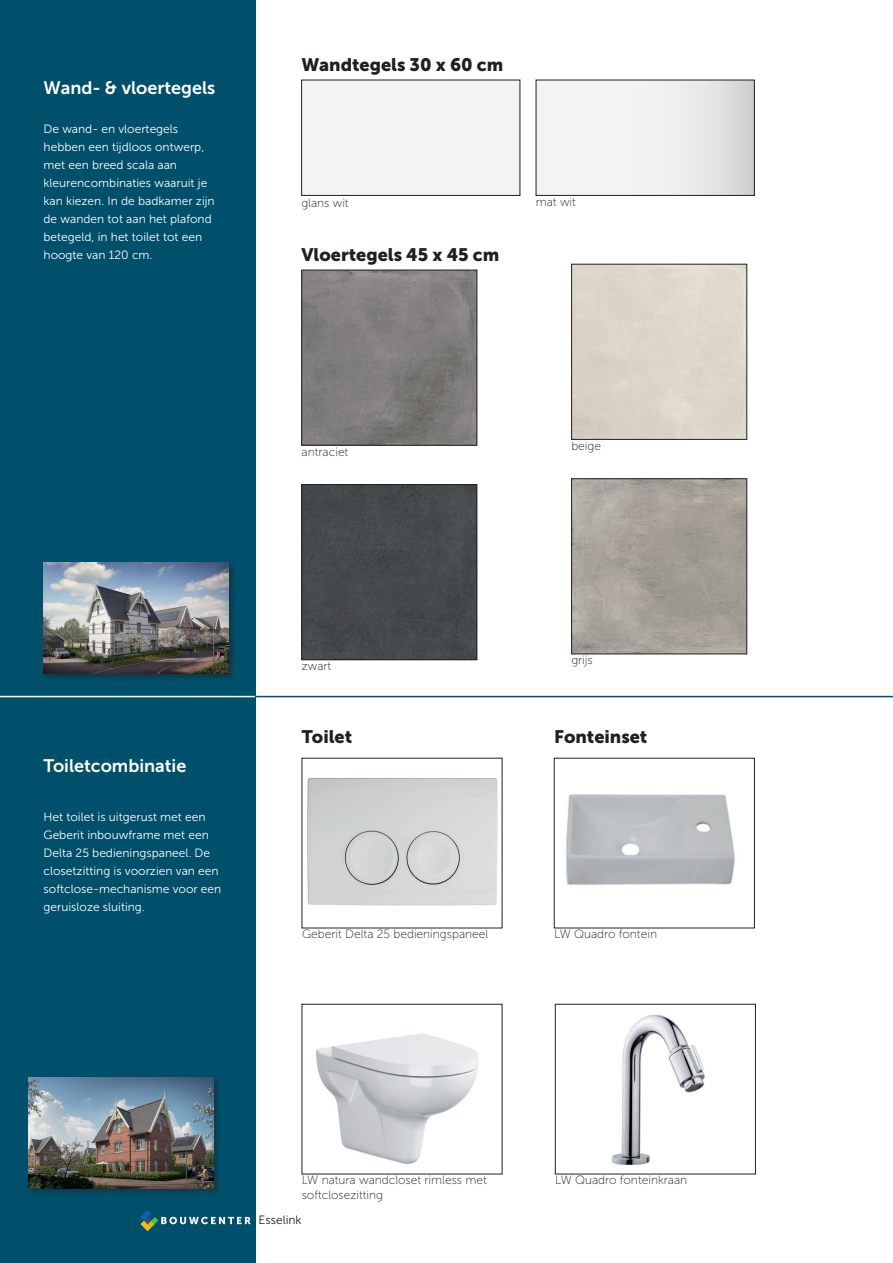
<style>
.page{position:relative;width:893px;height:1263px;background:#fff}
.page>*{position:absolute;margin:0;border:0;box-sizing:border-box;transform-origin:0 0}
.t1{font:18px "Museo Sans 900";color:#231f20}
.t2{font:18px "Museo Sans 700";color:#fff}
.t3{font:12px/18px "Museo Sans 300";color:#fff}
.t4{font:12px/14.4px "Museo Sans 100";color:#231f20}
.t5{font:12px "Museo Sans 300";color:#231f20}
</style>
<div class="page">
<div style="left:0;top:0;width:255px;height:1263px;background:#004f6b"></div>
<img style="left:307px;top:778px;width:191px;height:128px">
<img style="left:566px;top:794px;width:169px;height:91px">
<img style="left:611px;top:1014px;width:94px;height:151px">
<div style="left:555px;top:1004px;width:201px;height:170px;border:1px solid #231f20"></div>
<img style="left:316px;top:1033px;width:163px;height:131px">
<hr style="left:0;top:696px;width:255px;height:1px;background:#fff">
<hr style="left:255px;top:696px;width:638px;height:1px;background:#004f6b">
<svg style="left:140px;top:1210px;width:111px;height:21px"></svg>
<div style="left:302px;top:80px;width:218px;height:115px;background:#f2f3f4"></div>
<div style="left:301px;top:80px;width:219px;height:116px;border:1px solid #231f20"></div>
<div style="left:536px;top:80px;width:218px;height:115px;background:linear-gradient(to right,#fafbfb,#dedee0)"></div>
<div style="left:536px;top:80px;width:218px;height:116px;border:1px solid #231f20"></div>
<img style="left:573px;top:480px;width:172px;height:172px">
<div style="left:571px;top:478px;width:176px;height:176px;border:1px solid #231f20"></div>
<img style="left:303px;top:272px;width:172px;height:171px">
<div style="left:301px;top:270px;width:176px;height:175px;border:1px solid #231f20"></div>
<div style="left:571px;top:264px;width:176px;height:176px;border:1px solid #231f20"></div>
<div style="left:303px;top:486px;width:172px;height:172px;background:#474a4b"></div>
<div style="left:301px;top:484px;width:176px;height:176px;border:1px solid #231f20"></div>
<div style="left:42px;top:561px;width:194px;height:120px;background:#231f20;opacity:.5"></div>
<img style="left:44px;top:563px;width:184px;height:110px">
<div style="left:27px;top:1076px;width:194px;height:120px;background:#231f20;opacity:.5"></div>
<img style="left:29px;top:1077px;width:184px;height:111px">
<h1 class="t2" style="left:44px;top:78px;width:173px">Wand- &amp; vloertegels</h1>
<p class="t3" style="left:44px;top:120px;width:173px">De wand- en vloertegels hebben een tijdloos ontwerp, met een breed scala aan kleurencombinaties waaruit je kan kiezen. In de badkamer zijn de wanden tot aan het plafond betegeld, in het toilet tot een hoogte van 120 cm.</p>
<h1 class="t2" style="left:44px;top:755px;width:144px">Toiletcombinatie</h1>
<p class="t3" style="left:44px;top:808px;width:179px">Het toilet is uitgerust met een<br>Geberit inbouwframe met een<br>Delta 25 bedieningspaneel. De closetzitting is voorzien van een softclose-mechanisme voor een geruisloze sluiting.</p>
<h1 class="t1" style="left:301px;top:54px;width:203px">Wandtegels 30 x 60 cm</h1>
<p class="t4" style="left:301px;top:196px;width:49px">glans wit</p>
<h1 class="t1" style="left:301px;top:244px;width:199px">Vloertegels 45 x 45 cm</h1>
<p class="t4" style="left:536px;top:194px;width:42px">mat wit</p>
<p class="t4" style="left:302px;top:444px;width:48px">antraciet</p>
<p class="t4" style="left:571px;top:438px;width:31px">beige</p>
<p class="t4" style="left:302px;top:659px;width:31px">zwart</p>
<h1 class="t1" style="left:302px;top:727px;width:52px">Toilet</h1>
<p class="t4" style="left:571px;top:653px;width:23px">grijs</p>
<h1 class="t1" style="left:554px;top:726px;width:95px">Fonteinset</h1>
<p class="t4" style="left:302px;top:927px;width:188px">Geberit Delta 25 bedieningspaneel</p>
<p class="t4" style="left:554px;top:927px;width:104px">LW Quadro fontein</p>
<p class="t4" style="left:302px;top:1173px;width:187px">LW natura wandcloset rimless met softclosezitting</p>
<p class="t5" style="left:259px;top:1213px;width:45px">Esselink</p>
<p class="t4" style="left:555px;top:1173px;width:134px">LW Quadro fonteinkraan</p>
</div>
